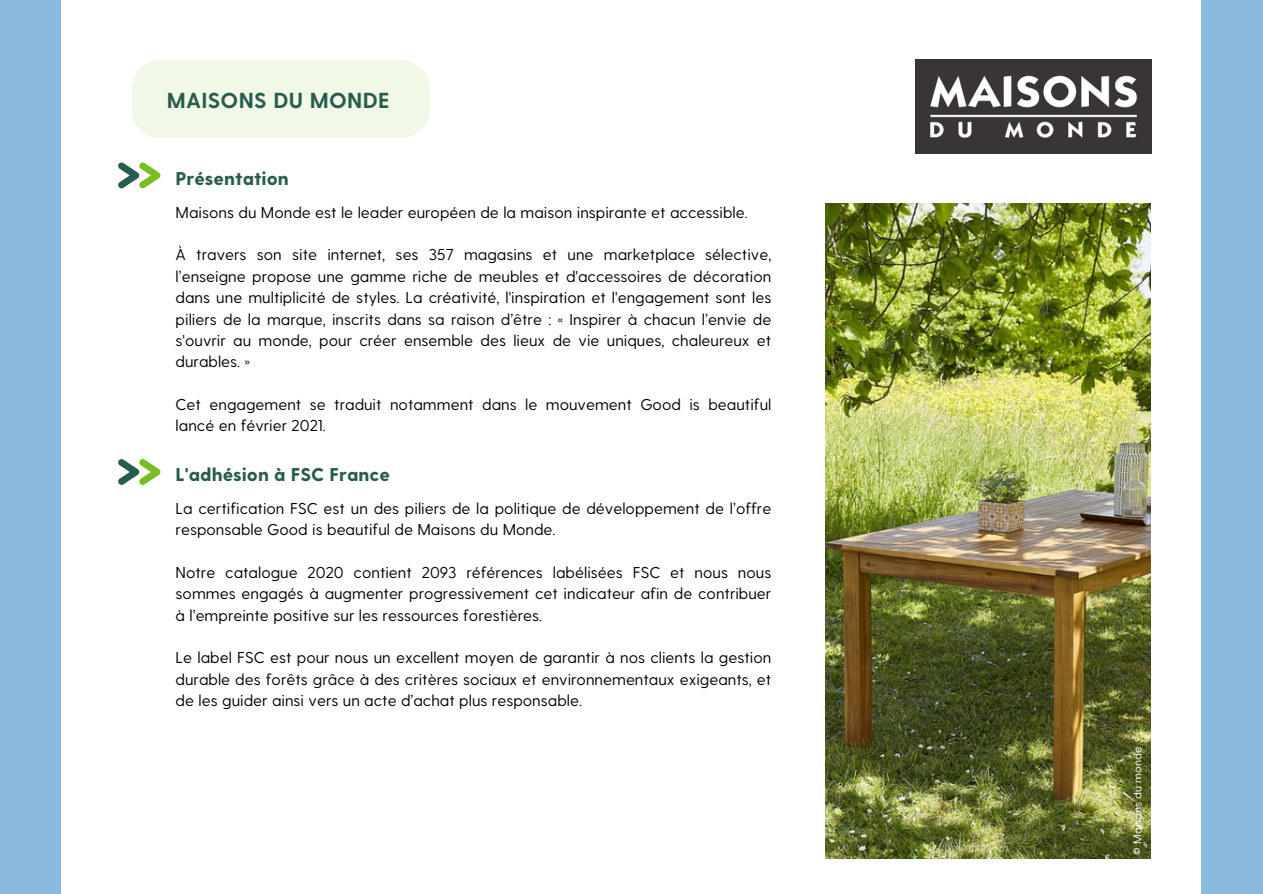
<style>
.page{position:relative;width:1263px;height:894px;background:#fff}
.page>*{position:absolute;margin:0;border:0;box-sizing:border-box;transform-origin:0 0}
.t1{font:700 21.75px "Greycliff CF";letter-spacing:.015em;color:#285c4d}
.t2{font:800 18.45px "Greycliff CF";color:#285c4d}
.t3{font:15.75px/21.3px "Greycliff CF";color:#000;text-align:justify}
.t4{font:11.25px "Greycliff CF";color:#fff}
</style>
<div class="page">
<div style="left:0;top:0;width:1263px;height:893px;background:#8abadd"></div>
<div style="left:62px;top:0;width:1139px;height:893px;background:#fff"></div>
<svg style="left:118px;top:162px;width:43px;height:26px"></svg>
<svg style="left:118px;top:459px;width:43px;height:26px"></svg>
<div style="left:131px;top:60px;width:299px;height:78px;background:#f1f8e8;border-radius:29px"></div>
<img style="left:915px;top:60px;width:236px;height:93px">
<img style="left:826px;top:203px;width:325px;height:655px">
<h1 class="t1" style="left:167px;top:86px;width:224px">MAISONS DU MONDE</h1>
<h3 class="t2" style="left:176px;top:166px;width:115px">Présentation</h3>
<h3 class="t3" style="left:176px;top:200px;width:574px">Maisons du Monde est le leader européen de la maison inspirante et accessible.</h3>
<h3 class="t3" style="left:176px;top:243px;width:597px">À travers son site internet, ses 357 magasins et une marketplace sélective, l’enseigne propose une gamme riche de meubles et d'accessoires de décoration dans une multiplicité de styles. La créativité, l'inspiration et l'engagement sont les piliers de la marque, inscrits dans sa raison d’être : « Inspirer à chacun l’envie de s'ouvrir au monde, pour créer ensemble des lieux de vie uniques, chaleureux et durables. »</h3>
<h3 class="t3" style="left:176px;top:393px;width:597px">Cet engagement se traduit notamment dans le mouvement Good is beautiful lancé en février 2021.</h3>
<h3 class="t2" style="left:176px;top:462px;width:216px">L'adhésion à FSC France</h3>
<p class="t3" style="left:176px;top:496px;width:597px">La certification FSC est un des piliers de la politique de développement de l’offre responsable Good is beautiful de Maisons du Monde.</p>
<h2 class="t3" style="left:176px;top:560px;width:597px">Notre catalogue 2020 contient 2093 références labélisées FSC et nous nous sommes engagés à augmenter progressivement cet indicateur afin de contribuer à l’empreinte positive sur les ressources forestières.</h2>
<h3 class="t3" style="left:176px;top:646px;width:597px">Le label FSC est pour nous un excellent moyen de garantir à nos clients la gestion durable des forêts grâce à des critères sociaux et environnementaux exigeants, et de les guider ainsi vers un acte d’achat plus responsable.</h3>
<p class="t4" style="left:1130px;top:854px;width:109px;rotate:-90deg">© Maisons du monde</p>
</div>
